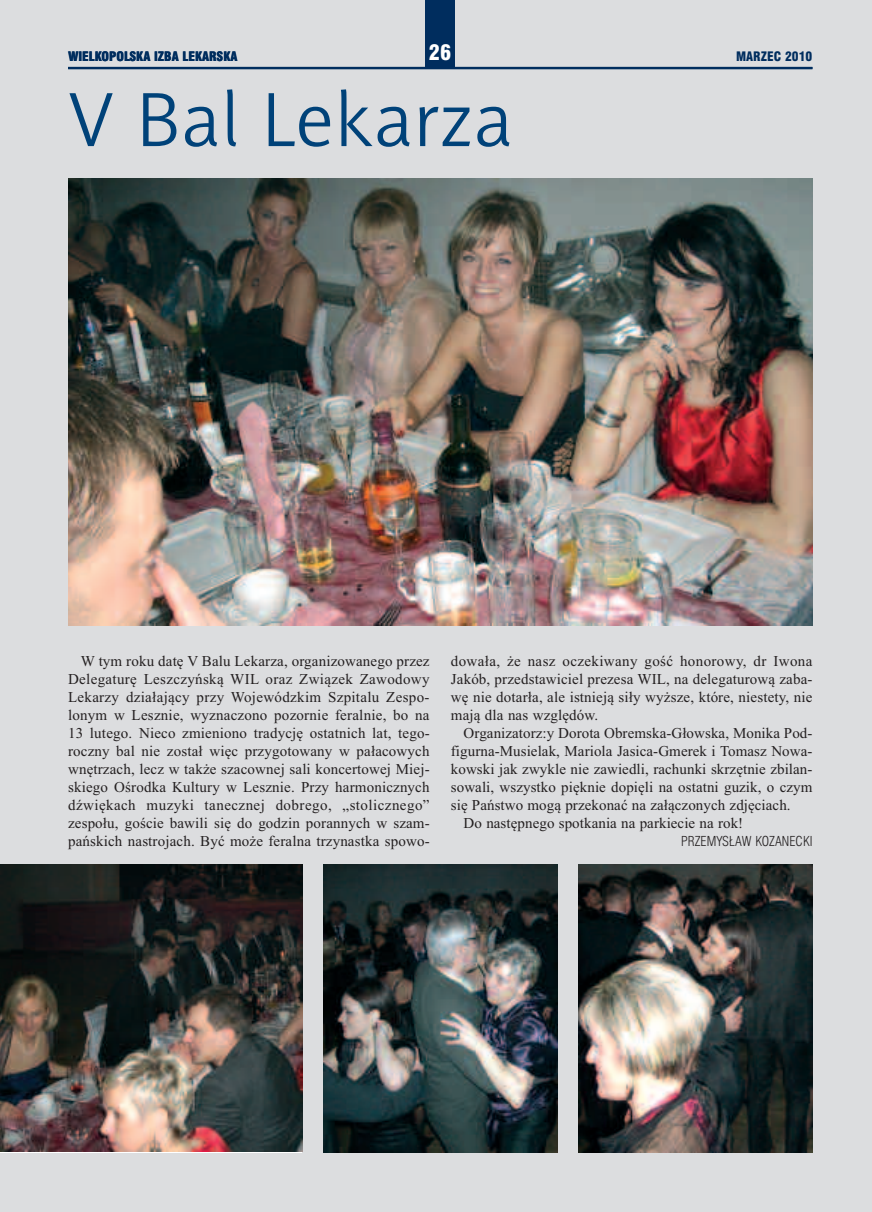
<style>
.page{position:relative;width:872px;height:1212px;background:#dcdddf}
.page>*{position:absolute;margin:0;border:0;box-sizing:border-box;transform-origin:0 0}
.t1{font:78px "Naomi Sans EFNTT Light";color:#004279}
.t2{font:21px "Swis 721 Blk Cn EU";color:#fff}
.t3{font:15px/18px "Times New Roman";letter-spacing:.005em;color:#231f20;text-align:justify}
.t4{font:13.5px "Swis 721 Lt Cn EU";letter-spacing:.005em;color:#231f20}
.t5{font:12.75px "Swis 721 Blk Cn EU";color:#002d5e}
</style>
<div class="page">
<hr style="left:68px;top:67px;width:744px;height:2px;background:#002d5e">
<div style="left:425px;top:0;width:30px;height:68px;background:#002d5e"></div>
<img style="left:68px;top:179px;width:744px;height:446px">
<img style="left:0;top:864px;width:302px;height:288px">
<img style="left:323px;top:864px;width:234px;height:288px">
<img style="left:578px;top:864px;width:234px;height:288px">
<p class="t5" style="left:68px;top:48px;width:171px">WIELKOPOLSKA IZBA LEKARSKA</p>
<h2 class="t2" style="left:429px;top:40px;width:24px">26</h2>
<p class="t5" style="left:736px;top:48px;width:78px">MARZEC 2010</p>
<h1 class="t1" style="left:68px;top:75px;width:446px">V Bal Lekarza</h1>
<p class="t3" style="left:68px;top:652px;width:363px;text-indent:13px">W tym roku datę V Balu Lekarza, organizowanego przez Delegaturę Leszczyńską WIL oraz Związek Zawodowy Lekarzy działający przy Wojewódzkim Szpitalu Zespo&shy;lonym w Lesznie, wyznaczono pozornie feralnie, bo na 13 lutego. Nieco zmieniono tradycję ostatnich lat, tego&shy;roczny bal nie został więc przygotowany w pałacowych wnętrzach, lecz w także szacownej sali koncertowej Miej&shy;skiego Ośrodka Kultury w Lesznie. Przy harmonicznych dźwiękach muzyki tanecznej dobrego, „stolicznego” zespołu, goście bawili się do godzin porannych w szam&shy;pańskich nastrojach. Być może feralna trzynastka spowo-</p>
<p class="t3" style="left:451px;top:652px;width:363px">dowała, że nasz oczekiwany gość honorowy, dr Iwona Jakób, przedstawiciel prezesa WIL, na delegaturową zaba&shy;wę nie dotarła, ale istnieją siły wyższe, które, niestety, nie mają dla nas względów.</p>
<p class="t3" style="left:463px;top:724px;width:350px">Organizatorz:y Dorota Obremska-Głowska, Monika Pod-</p>
<p class="t3" style="left:451px;top:742px;width:363px">figurna-Musielak, Mariola Jasica-Gmerek i Tomasz Nowa-</p>
<p class="t3" style="left:451px;top:760px;width:363px">kowski jak zwykle nie zawiedli, rachunki skrzętnie zbilan-</p>
<p class="t3" style="left:451px;top:778px;width:363px">sowali, wszystko pięknie dopięli na ostatni guzik, o czym</p>
<p class="t3" style="left:451px;top:796px;width:341px">się Państwo mogą przekonać na załączonych zdjęciach.</p>
<p class="t3" style="left:463px;top:814px;width:281px">Do następnego spotkania na parkiecie na rok!</p>
<p class="t4" style="left:681px;top:833px;width:133px">PRZEMYSŁAW KOZANECKI</p>
</div>
